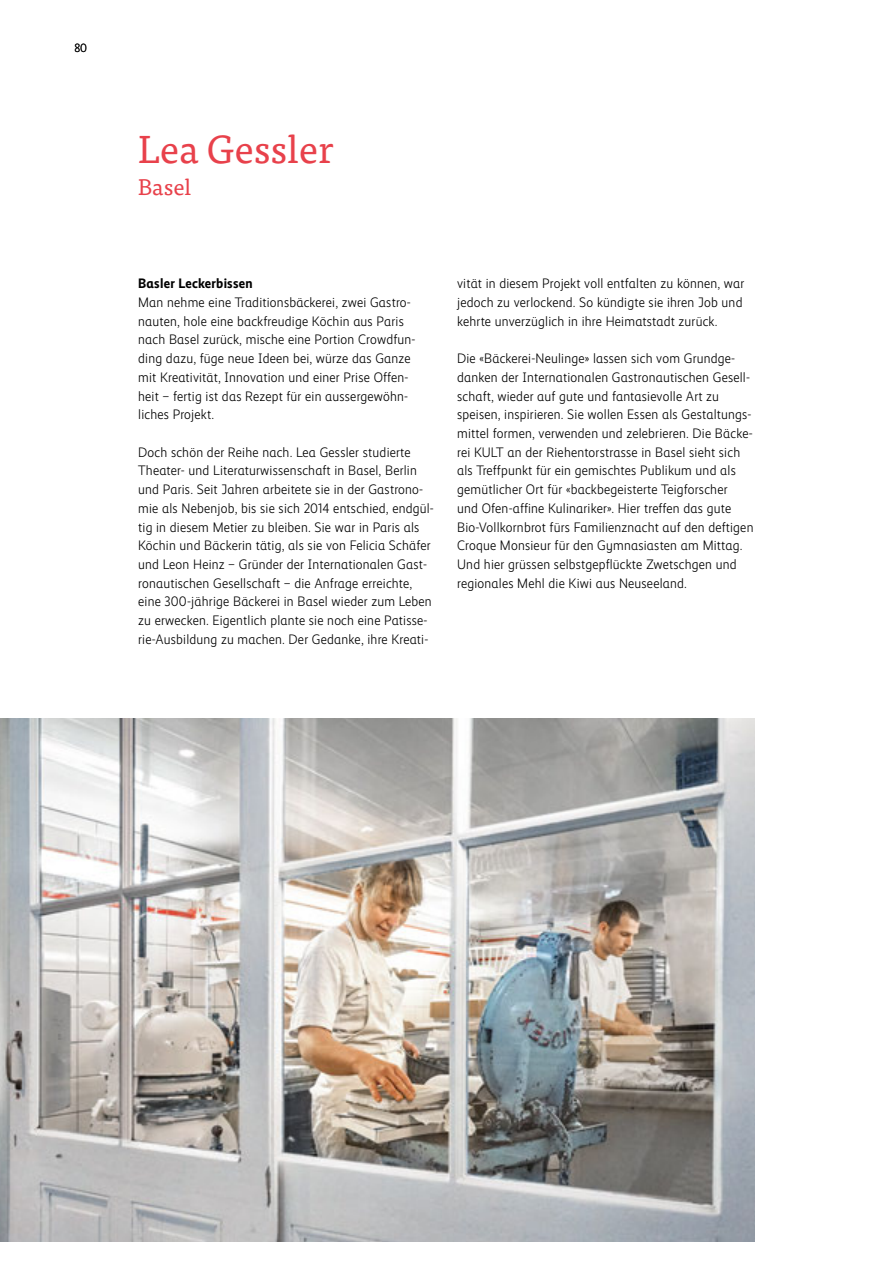
<style>
.page{position:relative;width:893px;height:1263px;background:#fff}
.page>*{position:absolute;margin:0;border:0;box-sizing:border-box;transform-origin:0 0}
.t1{font:39px "Tisa Pro";color:#e8414b}
.t2{font:22.5px "Tisa Pro";color:#e8414b}
.t3{font:300 13.8px/18.8px "Mobiliar Realist";letter-spacing:.015em;color:#000}
.t4{font:700 13.8px "Mobiliar Realist";letter-spacing:.015em;color:#000}
.t5{font:300 12px "Mobiliar Realist";color:#000}
</style>
<div class="page">
<img style="left:0;top:719px;width:755px;height:523px">
<p class="t5" style="left:74px;top:41px;width:14px">80</p>
<h1 class="t1" style="left:138px;top:120px;width:197px">Lea Gessler</h1>
<h2 class="t2" style="left:138px;top:170px;width:55px">Basel</h2>
<p class="t4" style="left:138px;top:276px;width:116px">Basler Leckerbissen</p>
<p class="t3" style="left:138px;top:293px;width:279px">Man nehme eine Traditionsbäckerei, zwei Gastro&shy;nauten, hole eine backfreudige Köchin aus Paris nach Basel zurück, mische eine Portion Crowdfun&shy;ding dazu, füge neue Ideen bei, würze das Ganze mit Kreativität, Innovation und einer Prise Offen&shy;heit – fertig ist das Rezept für ein aussergewöhn&shy;liches Projekt.</p>
<p class="t3" style="left:138px;top:443px;width:297px">Doch schön der Reihe nach. Lea Gessler studierte Theater- und Literaturwissenschaft in Basel, Berlin und Paris. Seit Jahren arbeitete sie in der Gastrono&shy;mie als Nebenjob, bis sie sich 2014 entschied, endgül&shy;tig in diesem Metier zu bleiben. Sie war in Paris als Köchin und Bäckerin tätig, als sie von Felicia Schäfer und Leon Heinz – Gründer der Internationalen Gast&shy;ronautischen Gesellschaft – die Anfrage erreichte, eine 300-jährige Bäckerei in Basel wieder zum Leben zu erwecken. Eigentlich plante sie noch eine Patisse&shy;rie-Ausbildung zu machen. Der Gedanke, ihre Kreati-</p>
<p class="t3" style="left:457px;top:274px;width:289px">vität in diesem Projekt voll entfalten zu können, war jedoch zu verlockend. So kündigte sie ihren Job und kehrte unverzüglich in ihre Heimatstadt zurück.</p>
<p class="t3" style="left:457px;top:349px;width:298px">Die «Bäckerei-Neulinge» lassen sich vom Grundge&shy;danken der Internationalen Gastronautischen Gesell&shy;schaft, wieder auf gute und fantasievolle Art zu speisen, inspirieren. Sie wollen Essen als Gestaltungs&shy;mittel formen, verwenden und zelebrieren. Die Bäcke&shy;rei KULT an der Riehentorstrasse in Basel sieht sich als Treffpunkt für ein gemischtes Publikum und als gemütlicher Ort für «backbegeisterte Teigforscher<br>und Ofen-affine Kulinariker». Hier treffen das gute Bio-Vollkornbrot fürs Familienznacht auf den deftigen Croque Monsieur für den Gymnasiasten am Mittag.<br>Und hier grüssen selbstgepflückte Zwetschgen und regionales Mehl die Kiwi aus Neuseeland.</p>
</div>
